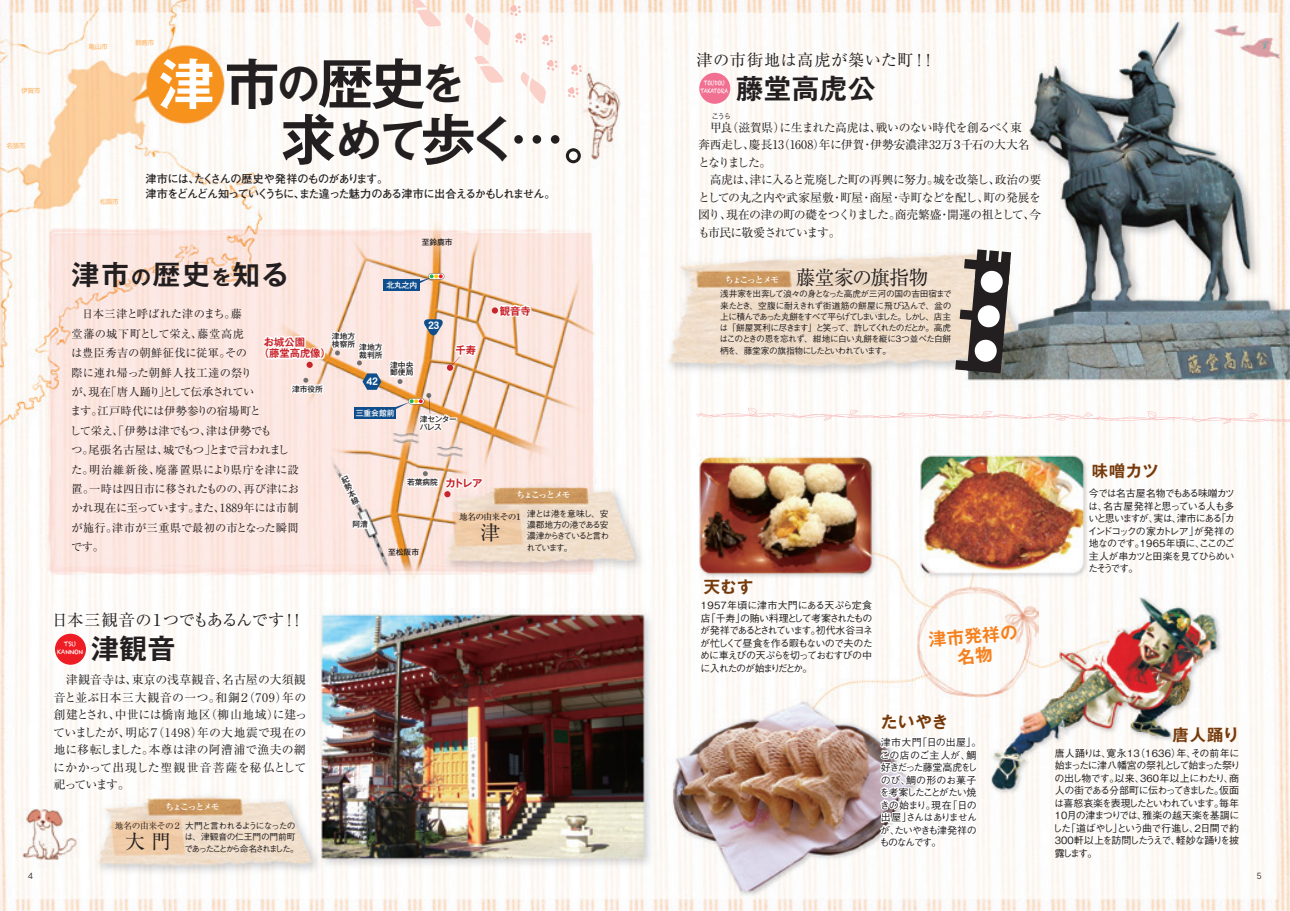
<style>
.page{position:relative;width:1290px;height:911px;background:#fff}
.page>*{position:absolute;margin:0;border:0;box-sizing:border-box;transform-origin:0 0}
.t1{font:55px "Gothic MB101 Pro De Bold 90 pv RKSJ H";color:#231f20}
.t2{font:27.5px "Gothic MB101 Pro De Bold 90 pv RKSJ H";letter-spacing:.02em;color:#231f20}
.t3{font:20px "Ryumin Pro Regular 90 pv RKSJ H";letter-spacing:-.055em;color:#231f20}
.t4{font:17.5px/20px "Gothic MB101 Pro De Bold 90 pv RKSJ H";color:#f58220;text-align:center}
.t5{font:16.25px "Ryumin Pro Regular 90 pv RKSJ H";letter-spacing:-.05em;color:#231f20}
.t6{font:16.25px "Ryumin Pro Regular 90 pv RKSJ H";letter-spacing:.015em;color:#231f20}
.t7{font:16.25px "Gothic MB101 Pro De Bold 90 pv RKSJ H";letter-spacing:.04em;color:#763a0a}
.t8{font:11.88px/17.5px "Ryumin Pro Regular 90 pv RKSJ H";letter-spacing:-.055em;color:#231f20}
.t9{font:11.88px/17.5px "Ryumin Pro Regular 90 pv RKSJ H";letter-spacing:.01em;color:#231f20}
.t10{font:11.25px/19.4px "Ryumin Pro Regular 90 pv RKSJ H";letter-spacing:-.01em;color:#231f20}
.t11{font:11.25px/15px "Futo Go B101 Pro Bold 90 pv RKSJ H";letter-spacing:-.075em;color:#231f20}
.t12{font:10.38px/11.6px "Gothic MB101 Pro De Bold 90 pv RKSJ H";color:#c8242b}
.t13{font:10.38px "DFPHS Gothic CID W7 83 pv RKSJ H";color:#fff}
.t14{font:10px/12.5px "Gothic BBB Pro Medium 90 pv RKSJ H";letter-spacing:-.085em;color:#231f20;text-align:justify}
.t15{font:8.75px/11.2px "Gothic BBB Pro Medium 90 pv RKSJ H";letter-spacing:-.1em;color:#231f20;text-align:justify}
.t16{font:8.75px "Ryumin Pro Bold 90 pv RKSJ H";letter-spacing:-.13em;color:#fff}
.t17{font:8.75px "Ryumin Pro Medium 90 pv RKSJ H";letter-spacing:-.085em;color:#231f20}
.t18{font:8.75px "DFPHS Gothic CID W3";color:#231f20}
.t19{font:7.75px/7.8px "Gothic MB101 Pro Medium 90 pv RKSJ H";color:#231f20}
.t20{font:7.75px "Gothic MB101 Pro Medium 90 pv RKSJ H";color:#fff}
.t21{font:7.75px/7.8px "Gothic MB101 Pro Medium 90 pv RKSJ H";letter-spacing:-.07em;color:#231f20}
.t22{font:7.75px/7.8px "Gothic MB101 Pro Medium 90 pv RKSJ V";color:#231f20;text-align:justify}
.t23{font:7.5px "Gothic BBB Pro Medium 90 pv RKSJ H";color:#231f20}
.t24{font:6.25px "Shin Go Pro Medium 90 pv RKSJ H";color:#fcbb74}
.t25{font:6.25px/7.5px "Chalkduster";letter-spacing:-.04em;color:#fff;text-align:center;scale:.8 1}
.t26{font:6.25px/7.5px "Chalkduster";letter-spacing:-.02em;color:#fff;text-align:center}
.s1{color:#fff}
.s2{font-size:42.5px}
.s3{font-size:45px}
.s4{font-size:47.5px}
.s5{font-size:20px}
.s6{font-family:"Ryumin Pro Regular 90 pv RKSJ H"}
</style>
<div class="page">
<img style="left:0;top:0;width:1290px;height:910px">
<div style="left:55px;top:633px;width:31px;height:31px;background:#ee1d23;border-radius:50%"></div>
<div style="left:699px;top:73px;width:31px;height:31px;background:#f17091;border-radius:50%"></div>
<svg style="left:876px;top:731px;width:105px;height:119px"></svg>
<img style="left:917px;top:586px;width:121px;height:111px">
<svg style="left:955px;top:249px;width:56px;height:124px"></svg>
<svg style="left:696px;top:408px;width:594px;height:16px"></svg>
<svg style="left:465px;top:13px;width:26px;height:34px"></svg>
<svg style="left:474px;top:55px;width:32px;height:28px"></svg>
<svg style="left:411px;top:0;width:32px;height:27px"></svg>
<svg style="left:509px;top:4px;width:12px;height:12px"></svg>
<svg style="left:514px;top:32px;width:12px;height:12px"></svg>
<svg style="left:541px;top:34px;width:12px;height:12px"></svg>
<svg style="left:521px;top:59px;width:37px;height:47px"></svg>
<svg style="left:570px;top:64px;width:12px;height:11px"></svg>
<svg style="left:567px;top:86px;width:12px;height:12px"></svg>
<div style="left:383px;top:279px;width:37px;height:12px;background:#0f4e8c"></div>
<svg style="left:488px;top:303px;width:45px;height:18px"></svg>
<svg style="left:209px;top:319px;width:269px;height:115px;background:#f0dbd1"></svg>
<svg style="left:416px;top:273px;width:28px;height:10px"></svg>
<svg style="left:331px;top:462px;width:39px;height:74px"></svg>
<svg style="left:402px;top:462px;width:84px;height:35px"></svg>
<p class="t24" style="left:22px;top:86px;width:20px">伊賀市</p>
<p class="t24" style="left:6px;top:141px;width:20px">名張市</p>
<p class="t24" style="left:89px;top:41px;width:20px">亀山市</p>
<p class="t24" style="left:100px;top:196px;width:20px">松阪市</p>
<p class="t24" style="left:135px;top:37px;width:20px">鈴鹿市</p>
<h1 class="t1" style="left:160px;top:38px;width:307px"><span class="s1">津</span>市<span class="s2">の</span>歴史<span class="s2">を</span></h1>
<h1 class="t1" style="left:281px;top:94px;width:338px">求<span class="s3">めて</span>歩<span class="s4">く</span>…。</h1>
<p class="t11" style="left:145px;top:169px;width:412px">津市には、たくさんの歴史や発祥のものがあります。<br>津市をどんどん知っていくうちに、また違った魅力のある津市に出合えるかもしれません。</p>
<p class="t19" style="left:422px;top:237px;width:32px">至鈴鹿市</p>
<h2 class="t2" style="left:72px;top:252px;width:218px">津市<span class="s5">の</span>歴史<span class="s5">を</span>知る</h2>
<p class="t10" style="left:70px;top:304px;width:231px">　日本三津と呼ばれた津のまち。藤<br>堂藩の城下町として栄え、藤堂高虎<br>は豊臣秀吉の朝鮮征伐に従軍。その<br>際に連れ帰った朝鮮人技工達の祭り<br>が、現在「唐人踊り」として伝承されてい<br>ます。江戸時代には伊勢参りの宿場町と<br>して栄え、「伊勢は津でもつ、津は伊勢でも<br>つ。尾張名古屋は、城でもつ」とまで言われました。明治維新後、廃藩置県により県庁を津に設置。一時は四日市に移されたものの、再び津におかれ現在に至っています。また、1889年には市制が施行。津市が三重県で最初の市となった瞬間です。</p>
<p class="t12" style="left:259px;top:335px;width:74px;text-indent:5px">お城公園<br>（藤堂高虎像）</p>
<p class="t19" style="left:292px;top:384px;width:32px">津市役所</p>
<p class="t20" style="left:386px;top:278px;width:32px">北丸之内</p>
<p class="t19" style="left:332px;top:331px;width:25px">津地方検察所</p>
<p class="t19" style="left:359px;top:342px;width:25px">津地方裁判所</p>
<p class="t13" style="left:366px;top:376px;width:13px">42</p>
<p class="t19" style="left:390px;top:360px;width:25px">津中央郵便局</p>
<p class="t13" style="left:428px;top:320px;width:13px">23</p>
<p class="t12" style="left:455px;top:343px;width:22px">千寿</p>
<p class="t20" style="left:356px;top:406px;width:40px">三重会館前</p>
<p class="t21" style="left:420px;top:414px;width:38px">津センターパレス</p>
<p class="t12" style="left:500px;top:304px;width:32px">観音寺</p>
<p class="t22" style="left:340px;top:477px;width:5px;rotate:-25deg">紀勢本線</p>
<p class="t19" style="left:352px;top:519px;width:17px">阿漕</p>
<p class="t19" style="left:407px;top:477px;width:32px">若葉病院</p>
<p class="t19" style="left:388px;top:547px;width:32px">至松阪市</p>
<p class="t12" style="left:445px;top:476px;width:39px">カトレア</p>
<p class="t16" style="left:516px;top:488px;width:56px">ちょこっとメモ</p>
<p class="t15" style="left:526px;top:507px;width:84px">津とは港を意味し、安濃郡地方の港である安濃津からきていると言われています。</p>
<p class="t17" style="left:459px;top:510px;width:65px">地名の由来その１</p>
<h3 class="t3" style="left:480px;top:517px;width:21px">津</h3>
<h3 class="t5" style="left:52px;top:607px;width:248px">日本三観音の１つでもあるんです ! !</h3>
<p class="t26" style="left:57px;top:640px;width:27px">TSU<br>KANNON</p>
<h2 class="t2" style="left:92px;top:625px;width:85px">津観音</h2>
<p class="t9" style="left:53px;top:670px;width:256px">　津観音寺は、東京の浅草観音、名古屋の大須観音と並ぶ日本三大観音の一つ。和銅２（709）年の創建とされ、中世には橋南地区（柳山地域）に建っていましたが、明応７（1498）年の大地震で現在の地に移転しました。本尊は津の阿漕浦で漁夫の網にかかって出現した聖観世音菩薩を秘仏として祀っています。</p>
<p class="t16" style="left:165px;top:799px;width:56px">ちょこっとメモ</p>
<p class="t15" style="left:184px;top:819px;width:116px;text-align:left;text-indent:-70px"><span class="s6">地名の由来その２</span>大門と言われるようになったのは、津観音の仁王門の門前町であったことから命名されました。</p>
<h3 class="t3" style="left:125px;top:826px;width:47px">大 門</h3>
<h3 class="t6" style="left:696px;top:47px;width:241px">津の市街地は高虎が築いた町！！</h3>
<h2 class="t2" style="left:736px;top:65px;width:141px">藤堂高虎公</h2>
<p class="t25" style="left:700px;top:79px;width:36px">TOUDOU<br>TAKATORA</p>
<p class="t23" style="left:711px;top:110px;width:21px">こうら</p>
<p class="t8" style="left:698px;top:118px;width:345px">　甲良（滋賀県）に生まれた高虎は、戦いのない時代を創るべく東<br>奔西走し、慶長13（1608）年に伊賀・伊勢安濃津32万３千石の大大名となりました。<br>　高虎は、津に入ると荒廃した町の再興に努力。城を改築し、政治の要としての丸之内や武家屋敷・町屋・商屋・寺町などを配し、町の発展を図り、現在の津の町の礎をつくりました。商売繁盛・開運の祖として、今も市民に敬愛されています。</p>
<p class="t16" style="left:725px;top:273px;width:56px">ちょこっとメモ</p>
<h3 class="t3" style="left:796px;top:262px;width:134px">藤堂家の旗指物</h3>
<p class="t15" style="left:719px;top:287px;width:234px">浅井家を出奔して浪々の身となった高虎が三河の国の吉田宿まで来たとき、空腹に耐えきれず街道筋の餅屋に飛び込んで、盆の上に積んであった丸餅をすべて平らげてしまいました。しかし、店主は「餅屋冥利に尽きます」と笑って、許してくれたのだとか。高虎はこのときの恩を忘れず、紺地に白い丸餅を縦に３つ並べた白餅柄を、藤堂家の旗指物にしたといわれています。</p>
<h3 class="t7" style="left:704px;top:573px;width:51px">天むす</h3>
<p class="t14" style="left:700px;top:598px;width:174px">1957年頃に津市大門にある天ぷら定食店「千寿」の賄い料理として考案されたものが発祥であるとされています。初代水谷ヨネが忙しくて昼食を作る暇もないので夫のために車えびの天ぷらを切っておむすびの中に入れたのが始まりだとか。</p>
<h3 class="t4" style="left:928px;top:627px;width:90px;rotate:-5deg">津市発祥の名物</h3>
<h3 class="t7" style="left:881px;top:708px;width:68px">たいやき</h3>
<p class="t14" style="left:879px;top:735px;width:104px;text-align:left">津市大門「日の出屋」。この店のご主人が、鯛好きだった藤堂高虎をしのび、鯛の形のお菓子を考案したことがたい焼きの始まり。現在「日の出屋」さんはありませんが、たいやきも津発祥のものなんです。</p>
<h3 class="t7" style="left:1092px;top:457px;width:68px">味噌カツ</h3>
<p class="t14" style="left:1088px;top:486px;width:148px">今では名古屋名物でもある味噌カツは、名古屋発祥と思っている人も多いと思いますが、実は、津市にある「カインドコックの家カトレア」が発祥の地なのです。1965年頃に、ここのご主人が串カツと田楽を見てひらめいたそうです。</p>
<h3 class="t7" style="left:1172px;top:721px;width:68px">唐人踊り</h3>
<p class="t14" style="left:1052px;top:745px;width:189px;text-align:left">唐人踊りは、寛永13（1636）年、その前年に始まったに津八幡宮の祭礼として始まった祭りの出し物です。以来、360年以上にわたり、商人の街である分部町に伝わってきました。仮面は喜怒哀楽を表現したといわれています。毎年<br>10月の津まつりでは、雅楽の越天楽を基調にした「道ばやし」という曲で行進し、２日間で約<br>300軒以上を訪問したうえで、軽妙な踊りを披露します。</p>
<p class="t18" style="left:28px;top:871px;width:6px">4</p>
<p class="t18" style="left:1257px;top:871px;width:6px">5</p>
</div>
